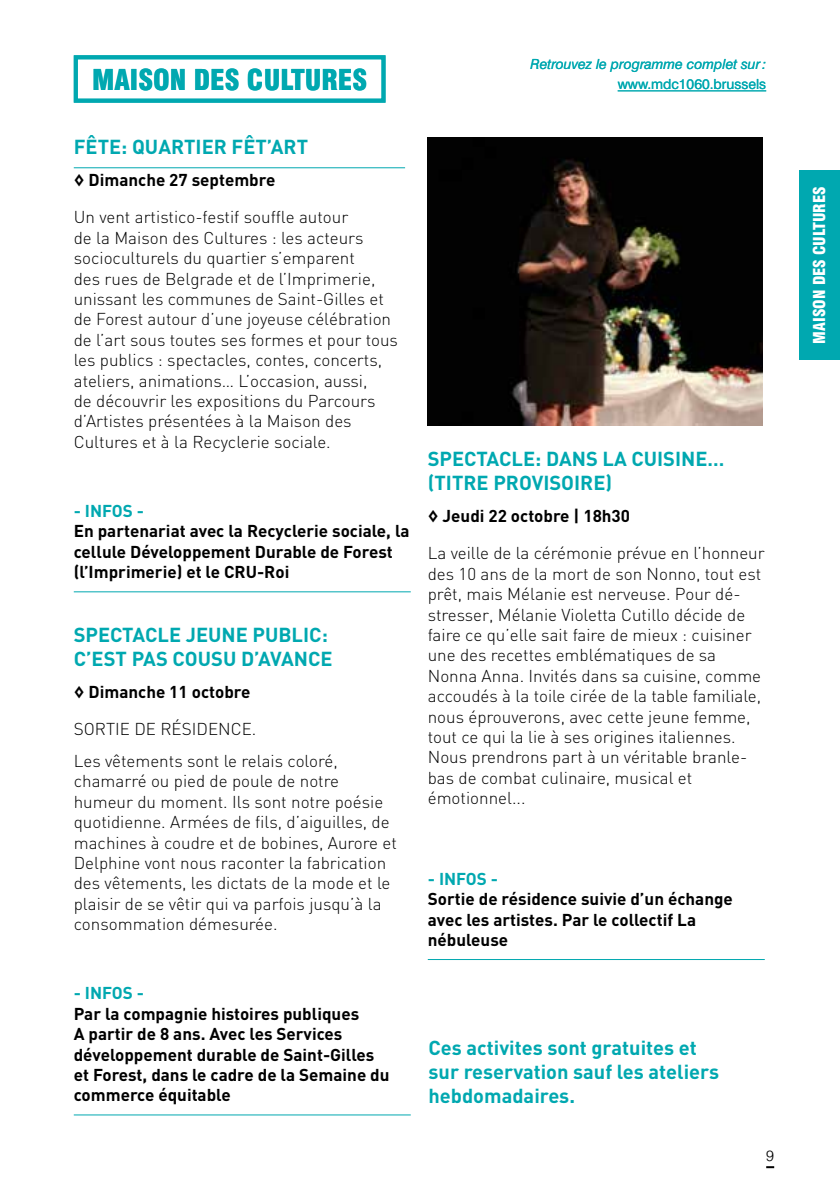
<style>
.page{position:relative;width:840px;height:1191px;background:#fff}
.page>*{position:absolute;margin:0;border:0;box-sizing:border-box;transform-origin:0 0}
.t1{font:900 condensed 28px "Swiss 721 BT";color:#00a8b0}
.t2{font:700 20px/24px "DIN";color:#00a8b0}
.t3{font:300 17px/20.4px "DIN";color:#000}
.t4{font:700 17px/20.4px "DIN";color:#000}
.t5{font:700 17px "DIN";color:#00a8b0}
.t6{font:900 condensed 16px "Swiss 721 BT";color:#fff}
.t7{font:300 15px "Swiss 721 BT";color:#000}
.t8{font:italic 14px "Swiss 721 BT";color:#00a8b0}
.t9{font:14px "Swiss 721 BT";color:#00a8b0}
</style>
<div class="page">
<svg style="left:766px;top:1166px;width:7px;height:2px"></svg>
<div style="left:798px;top:170px;width:41px;height:190px;background:#00a8b0"></div>
<div style="left:74px;top:55px;width:311px;height:48px;border:4px solid #00a8b0"></div>
<hr style="left:617px;top:90px;width:148px;height:1px;background:#00a8b0">
<hr style="left:74px;top:167px;width:331px;height:1px;background:#00a8b0">
<hr style="left:74px;top:591px;width:336px;height:1px;background:#00a8b0">
<hr style="left:74px;top:1114px;width:336px;height:1px;background:#00a8b0">
<hr style="left:427px;top:959px;width:337px;height:1px;background:#00a8b0">
<img style="left:427px;top:138px;width:335px;height:287px">
<h1 class="t1" style="left:92px;top:63px;width:276px">MAISON DES CULTURES</h1>
<p class="t2" style="left:74px;top:134px;width:236px">FÊTE: QUARTIER FÊT’ART</p>
<p class="t4" style="left:74px;top:169px;width:203px">◊ Dimanche 27 septembre</p>
<p class="t3" style="left:74px;top:207px;width:325px">Un vent artistico-festif souffle autour<br>de la Maison des Cultures : les acteurs socioculturels du quartier s’emparent<br>des rues de Belgrade et de l’Imprimerie, unissant les communes de Saint-Gilles et de Forest autour d’une joyeuse célébration de l’art sous toutes ses formes et pour tous les publics : spectacles, contes, concerts, ateliers, animations… L’occasion, aussi,<br>de découvrir les expositions du Parcours d’Artistes présentées à la Maison des Cultures et à la Recyclerie sociale.</p>
<p class="t5" style="left:74px;top:500px;width:72px">- INFOS -</p>
<p class="t4" style="left:74px;top:520px;width:337px">En partenariat avec la Recyclerie sociale, la cellule Développement Durable de Forest (l’Imprimerie) et le CRU-Roi</p>
<p class="t2" style="left:74px;top:622px;width:260px">SPECTACLE JEUNE PUBLIC:<br>C’EST PAS COUSU D’AVANCE</p>
<p class="t4" style="left:74px;top:680px;width:178px">◊ Dimanche 11 octobre</p>
<p class="t3" style="left:74px;top:713px;width:265px;line-height:31.8px">SORTIE DE RÉSIDENCE.<br>Les vêtements sont le relais coloré,</p>
<p class="t3" style="left:74px;top:771px;width:324px">chamarré ou pied de poule de notre humeur du moment. Ils sont notre poésie quotidienne. Armées de fils, d’aiguilles, de machines à coudre et de bobines, Aurore et Delphine vont nous raconter la fabrication des vêtements, les dictats de la mode et le plaisir de se vêtir qui va parfois jusqu’à la consommation démesurée.</p>
<p class="t5" style="left:74px;top:982px;width:72px">- INFOS -</p>
<p class="t4" style="left:74px;top:1002px;width:317px">Par la compagnie histoires publiques<br>A partir de 8 ans. Avec les Services développement durable de Saint-Gilles et Forest, dans le cadre de la Semaine du commerce équitable</p>
<p class="t8" style="left:530px;top:56px;width:237px">Retrouvez le programme complet sur:</p>
<p class="t9" style="left:617px;top:76px;width:150px">www.mdc1060.brussels</p>
<p class="t2" style="left:427px;top:446px;width:298px">SPECTACLE: DANS LA CUISINE… (TITRE PROVISOIRE)</p>
<p class="t4" style="left:427px;top:505px;width:204px">◊ Jeudi 22 octobre | 18h30</p>
<p class="t3" style="left:427px;top:543px;width:338px">La veille de la cérémonie prévue en l’honneur des 10 ans de la mort de son Nonno, tout est prêt, mais Mélanie est nerveuse. Pour dé&shy;stresser, Mélanie Violetta Cutillo décide de faire ce qu’elle sait faire de mieux : cuisiner une des recettes emblématiques de sa Nonna Anna. Invités dans sa cuisine, comme accoudés à la toile cirée de la table familiale, nous éprouverons, avec cette jeune femme, tout ce qui la lie à ses origines italiennes.<br>Nous prendrons part à un véritable branle&shy;bas de combat culinaire, musical et émotionnel...</p>
<p class="t5" style="left:427px;top:867px;width:72px">- INFOS -</p>
<p class="t4" style="left:427px;top:888px;width:306px">Sortie de résidence suivie d’un échange avec les artistes. Par le collectif La nébuleuse</p>
<p class="t2" style="left:428px;top:1034px;width:292px">Ces activites sont gratuites et sur reservation sauf les ateliers hebdomadaires.</p>
<p class="t7" style="left:765px;top:1146px;width:9px">9</p>
<p class="t6" style="left:809px;top:343px;width:158px;rotate:-90deg">MAISON DES CULTURES</p>
</div>
